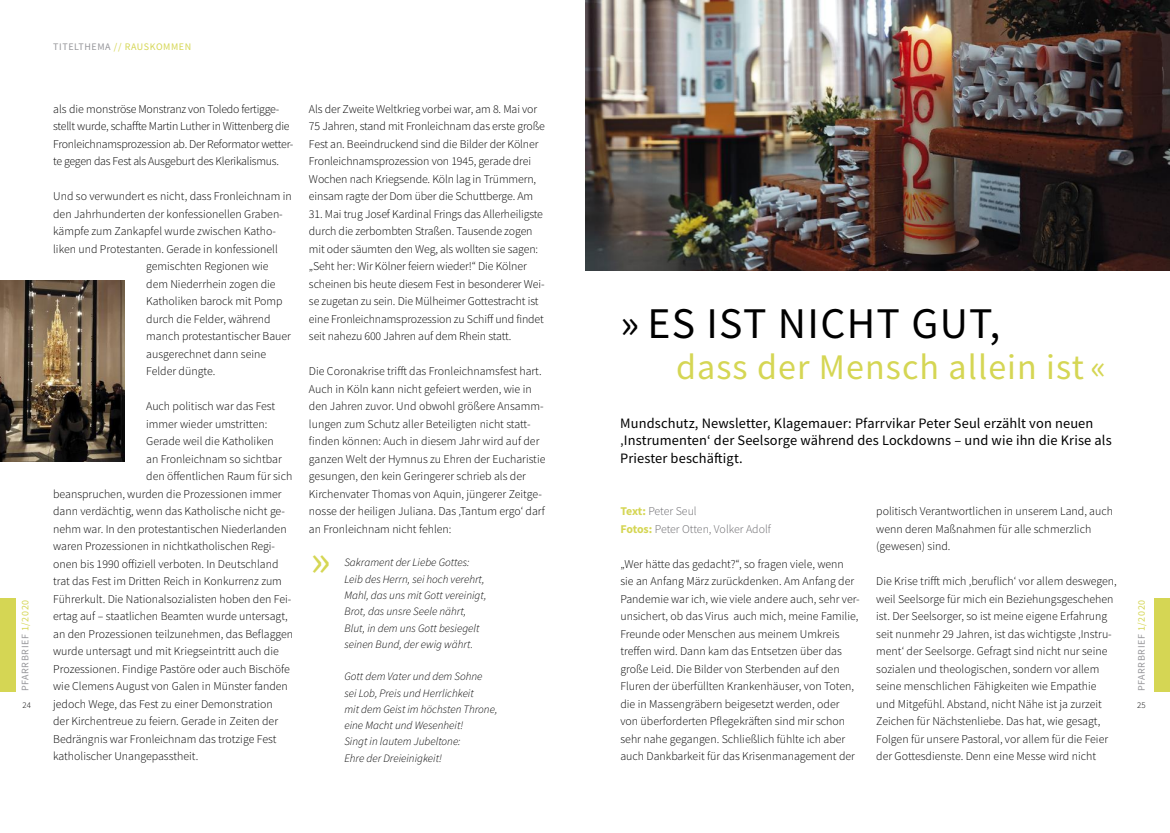
<style>
.page{position:relative;width:1170px;height:833px;background:#fff}
.page>*{position:absolute;margin:0;border:0;box-sizing:border-box;transform-origin:0 0}
.t1{font:47.5px "Source Sans Pro";color:#d5d654}
.t2{font:43.75px "Source Sans Pro";letter-spacing:.03em;color:#000}
.t3{font:36px "Source Sans Pro";letter-spacing:.03em;color:#d5d654}
.t4{font:14.38px/17.5px "Source Sans Pro";letter-spacing:.01em;color:#000}
.t5{font:300 11.88px/17.5px "Source Sans Pro";color:#000}
.t6{font:300 11.88px/17.5px "Source Sans Pro";letter-spacing:-.02em;color:#000}
.t7{font:300 11.88px/17.5px "Source Sans Pro";color:#68676b}
.t8{font:italic 300 11.25px/16.2px "Source Sans Pro";color:#000}
.t9{font:10px "Source Sans Pro";letter-spacing:.06em;color:#96969a}
.t10{font:10px "Source Sans Pro";letter-spacing:.06em;color:#d5d654}
.t11{font:300 8.75px "Source Sans Pro";color:#000}
.s1{color:#96969a}
.s2{font-weight:700;color:#d5d654}
.s3{color:#d5d654}
</style>
<div class="page">
<div style="left:1153px;top:598px;width:16px;height:93px;background:#d5d654"></div>
<div style="left:0;top:598px;width:16px;height:93px;background:#d5d654"></div>
<img style="left:0;top:281px;width:125px;height:180px">
<img style="left:585px;top:0;width:584px;height:270px">
<p class="t10" style="left:53px;top:40px;width:140px"><span class="s1">TITELTHEMA</span> // RAUSKOMMEN</p>
<p class="t6" style="left:53px;top:100px;width:242px">als die monströse Monstranz von Toledo fertigge&shy;stellt wurde, schaffte Martin Luther in Wittenberg die Fronleichnamsprozession ab. Der Reformator wetter&shy;te gegen das Fest als Ausgeburt des Klerikalismus.</p>
<p class="t5" style="left:53px;top:187px;width:240px">Und so verwundert es nicht, dass Fronleichnam in</p>
<p class="t5" style="left:53px;top:205px;width:231px">den Jahrhunderten der konfessionellen Graben-</p>
<p class="t5" style="left:53px;top:222px;width:224px">kämpfe zum Zankapfel wurde zwischen Katho-</p>
<p class="t5" style="left:53px;top:240px;width:226px">liken und Protestanten. Gerade in konfessionell</p>
<p class="t5" style="left:146px;top:257px;width:124px">gemischten Regionen wie</p>
<p class="t5" style="left:146px;top:275px;width:131px">dem Niederrhein zogen die</p>
<p class="t5" style="left:146px;top:292px;width:138px">Katholiken barock mit Pomp</p>
<p class="t5" style="left:146px;top:310px;width:126px">durch die Felder, während</p>
<p class="t5" style="left:146px;top:327px;width:146px">manch protestantischer Bauer</p>
<p class="t5" style="left:146px;top:345px;width:121px">ausgerechnet dann seine</p>
<p class="t5" style="left:146px;top:362px;width:71px">Felder düngte.</p>
<p class="t5" style="left:146px;top:397px;width:130px">Auch politisch war das Fest</p>
<p class="t5" style="left:146px;top:415px;width:123px">immer wieder umstritten:</p>
<p class="t5" style="left:146px;top:432px;width:129px">Gerade weil die Katholiken</p>
<p class="t5" style="left:146px;top:450px;width:137px">an Fronleichnam so sichtbar</p>
<p class="t5" style="left:146px;top:467px;width:148px">den öffentlichen Raum für sich</p>
<p class="t5" style="left:53px;top:485px;width:230px">beanspruchen, wurden die Prozessionen immer</p>
<p class="t5" style="left:53px;top:502px;width:233px">dann verdächtig, wenn das Katholische nicht ge-</p>
<p class="t5" style="left:53px;top:520px;width:235px">nehm war. In den protestantischen Niederlanden</p>
<p class="t5" style="left:53px;top:537px;width:223px">waren Prozessionen in nichtkatholischen Regi-</p>
<p class="t5" style="left:53px;top:555px;width:227px">onen bis 1990 offiziell verboten. In Deutschland</p>
<p class="t5" style="left:53px;top:572px;width:230px">trat das Fest im Dritten Reich in Konkurrenz zum</p>
<p class="t5" style="left:53px;top:590px;width:240px">Führerkult. Die Nationalsozialisten hoben den Fei-</p>
<p class="t5" style="left:53px;top:607px;width:236px">ertag auf – staatlichen Beamten wurde untersagt,</p>
<p class="t5" style="left:53px;top:625px;width:241px">an den Prozessionen teilzunehmen, das Beflaggen</p>
<p class="t5" style="left:53px;top:642px;width:227px">wurde untersagt und mit Kriegseintritt auch die</p>
<p class="t5" style="left:53px;top:660px;width:238px">Prozessionen. Findige Pastöre oder auch Bischöfe</p>
<p class="t5" style="left:53px;top:677px;width:236px">wie Clemens August von Galen in Münster fanden</p>
<p class="t5" style="left:53px;top:695px;width:221px">jedoch Wege, das Fest zu einer Demonstration</p>
<p class="t5" style="left:53px;top:712px;width:226px">der Kirchentreue zu feiern. Gerade in Zeiten der</p>
<p class="t5" style="left:53px;top:730px;width:225px">Bedrängnis war Fronleichnam das trotzige Fest</p>
<p class="t5" style="left:53px;top:747px;width:147px">katholischer Unangepasstheit.</p>
<p class="t5" style="left:309px;top:100px;width:237px">Als der Zweite Weltkrieg vorbei war, am 8. Mai vor 75 Jahren, stand mit Fronleichnam das erste große Fest an. Beeindruckend sind die Bilder der Kölner Fronleichnamsprozession von 1945, gerade drei Wochen nach Kriegsende. Köln lag in Trümmern, einsam ragte der Dom über die Schuttberge. Am</p>
<p class="t5" style="left:309px;top:205px;width:237px">31. Mai trug Josef Kardinal Frings das Allerheiligste durch die zerbombten Straßen. Tausende zogen mit oder säumten den Weg, als wollten sie sagen: „Seht her: Wir Kölner feiern wieder!“ Die Kölner scheinen bis heute diesem Fest in besonderer Wei&shy;se zugetan zu sein. Die Mülheimer Gottestracht ist eine Fronleichnamsprozession zu Schiff und findet seit nahezu 600 Jahren auf dem Rhein statt.</p>
<p class="t5" style="left:309px;top:362px;width:238px">Die Coronakrise trifft das Fronleichnamsfest hart.<br>Auch in Köln kann nicht gefeiert werden, wie in den Jahren zuvor. Und obwohl größere Ansamm&shy;lungen zum Schutz aller Beteiligten nicht statt&shy;finden können: Auch in diesem Jahr wird auf der ganzen Welt der Hymnus zu Ehren der Eucharistie gesungen, den kein Geringerer schrieb als der Kirchenvater Thomas von Aquin, jüngerer Zeitge&shy;nosse der heiligen Juliana. Das ‚Tantum ergo‘ darf an Fronleichnam nicht fehlen:</p>
<p class="t8" style="left:344px;top:554px;width:143px">Sakrament der Liebe Gottes:<br>Leib des Herrn, sei hoch verehrt,<br>Mahl, das uns mit Gott vereinigt,<br>Brot, das unsre Seele nährt,<br>Blut, in dem uns Gott besiegelt seinen Bund, der ewig währt.</p>
<p class="t8" style="left:344px;top:668px;width:154px">Gott dem Vater und dem Sohne sei Lob, Preis und Herrlichkeit<br>mit dem Geist im höchsten Throne, eine Macht und Wesenheit!<br>Singt in lautem Jubeltone:<br>Ehre der Dreieinigkeit!</p>
<h2 class="t2" style="left:620px;top:295px;width:381px">» ES IST NICHT GUT,</h2>
<h3 class="t3" style="left:676px;top:344px;width:431px">dass der Mensch allein ist «</h3>
<p class="t4" style="left:620px;top:414px;width:493px">Mundschutz, Newsletter, Klagemauer: Pfarrvikar Peter Seul erzählt von neuen ‚Instrumenten‘ der Seelsorge während des Lockdowns – und wie ihn die Krise als<br>Priester beschäftigt.</p>
<p class="t7" style="left:620px;top:502px;width:152px"><span class="s2">Text:</span> Peter Seul<br><span class="s2">Fotos:</span> Peter Otten, Volker Adolf</p>
<p class="t5" style="left:620px;top:555px;width:241px">„Wer hätte das gedacht?“, so fragen viele, wenn sie an Anfang März zurückdenken. Am Anfang der Pandemie war ich, wie viele andere auch, sehr ver&shy;unsichert, ob das Virus auch mich, meine Familie, Freunde oder Menschen aus meinem Umkreis treffen wird. Dann kam das Entsetzen über das große Leid. Die Bilder von Sterbenden auf den Fluren der überfüllten Krankenhäuser, von Toten, die in Massengräbern beigesetzt werden, oder von überforderten Pflegekräften sind mir schon sehr nahe gegangen. Schließlich fühlte ich aber auch Dankbarkeit für das Krisenmanagement der</p>
<p class="t5" style="left:876px;top:502px;width:238px">politisch Verantwortlichen in unserem Land, auch wenn deren Maßnahmen für alle schmerzlich (gewesen) sind.</p>
<p class="t5" style="left:876px;top:572px;width:242px">Die Krise trifft mich ‚beruflich‘ vor allem deswegen, weil Seelsorge für mich ein Beziehungsgeschehen ist. Der Seelsorger, so ist meine eigene Erfahrung seit nunmehr 29 Jahren, ist das wichtigste ‚Instru&shy;ment‘ der Seelsorge. Gefragt sind nicht nur seine sozialen und theologischen, sondern vor allem seine menschlichen Fähigkeiten wie Empathie und Mitgefühl. Abstand, nicht Nähe ist ja zurzeit Zeichen für Nächstenliebe. Das hat, wie gesagt, Folgen für unsere Pastoral, vor allem für die Feier der Gottesdienste. Denn eine Messe wird nicht</p>
<h1 class="t1" style="left:310px;top:530px;width:22px">»</h1>
<p class="t9" style="left:19px;top:691px;width:93px;rotate:-90deg">PFARRBRIEF <span class="s3">1/2020</span></p>
<p class="t9" style="left:1134px;top:691px;width:93px;rotate:-90deg">PFARRBRIEF <span class="s3">1/2020</span></p>
<p class="t11" style="left:22px;top:699px;width:10px">24</p>
<p class="t11" style="left:1137px;top:699px;width:10px">25</p>
</div>
